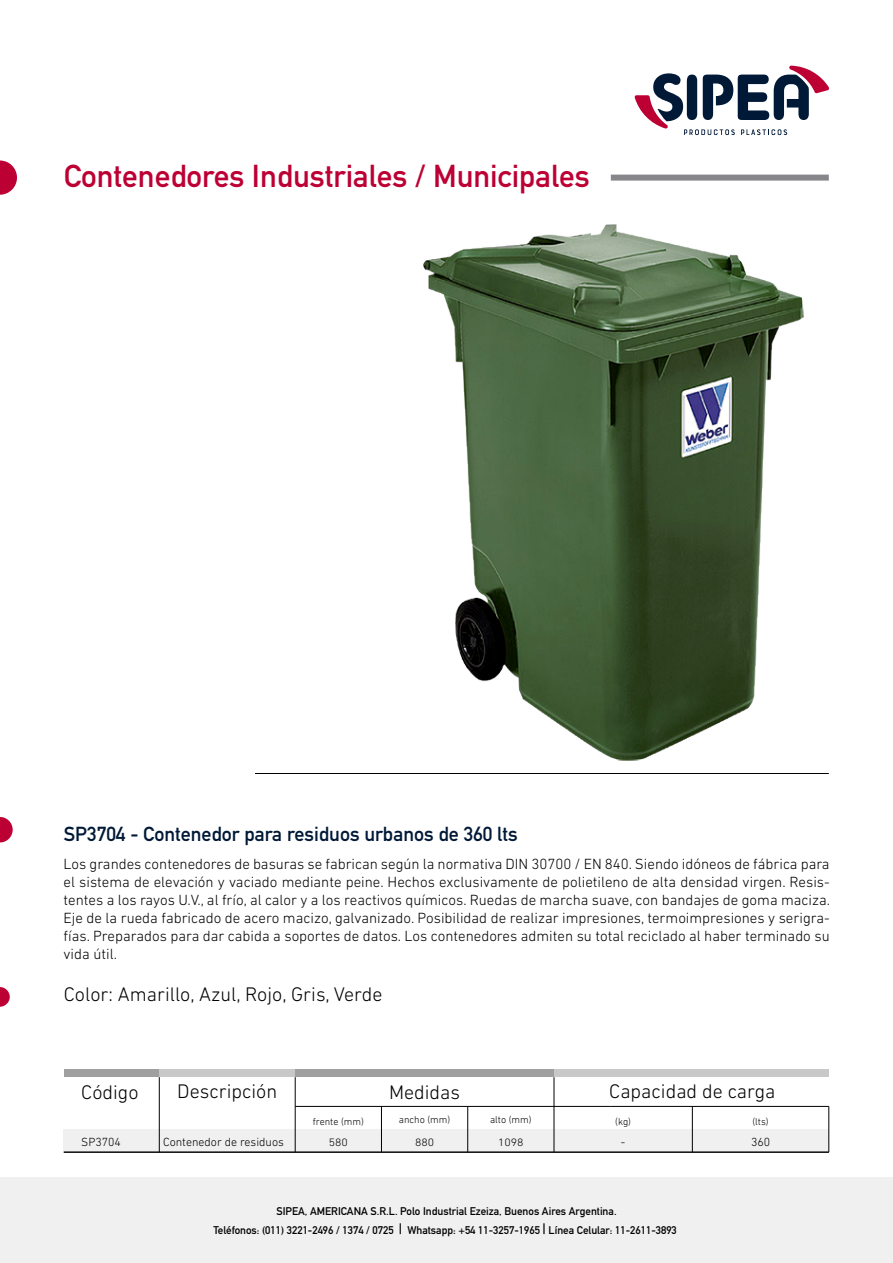
<style>
.page{position:relative;width:893px;height:1263px;background:#fff}
.page>*{position:absolute;margin:0;border:0;box-sizing:border-box;transform-origin:0 0}
.t1{font:700 31.2px "DIN Alternate";color:#bd0034}
.t2{font:300 19.95px "DIN Next LT Pro";color:#000}
.t3{font:700 19.95px "DIN Alternate";color:#001937}
.t4{font:300 15px/18px "DIN Next LT Pro";color:#000;text-align:justify}
.t5{font:300 12px "DIN Next LT Pro";color:#000}
.t6{font:700 10.95px/18.6px "DIN Alternate";color:#000;text-align:center}
.t7{font:300 10.95px "DIN Next LT Pro";color:#000;scale:1.1 1}
.t8{font:300 10.2px "DIN Next LT Pro";color:#000}
.s1{font-size:14.85px}
</style>
<div class="page">
<svg style="left:0;top:160px;width:17px;height:35px"></svg>
<svg style="left:0;top:817px;width:13px;height:25px"></svg>
<svg style="left:635px;top:66px;width:194px;height:69px"></svg>
<div style="left:0;top:1178px;width:893px;height:85px;background:#f0f0f0"></div>
<hr style="left:255px;top:773px;width:574px;height:1px;background:#000">
<div style="left:611px;top:175px;width:218px;height:6px;background:#87868a"></div>
<div style="left:64px;top:1129px;width:765px;height:23px;background:#f0f0f0"></div>
<div style="left:64px;top:1069px;width:95px;height:8px;background:#a0a0a0"></div>
<div style="left:159px;top:1069px;width:136px;height:8px;background:#c8c8c8"></div>
<div style="left:692px;top:1069px;width:137px;height:8px;background:#c8c8c8"></div>
<div style="left:554px;top:1069px;width:138px;height:8px;background:#c8c8c8"></div>
<div style="left:295px;top:1069px;width:86px;height:8px;background:#a0a0a0"></div>
<div style="left:381px;top:1069px;width:87px;height:8px;background:#a0a0a0"></div>
<div style="left:468px;top:1069px;width:86px;height:8px;background:#a0a0a0"></div>
<hr style="left:295px;top:1106px;width:316px;height:1px;background:#000">
<hr style="left:611px;top:1106px;width:218px;height:1px;background:#000">
<hr style="left:159px;top:1077px;width:1px;height:75px;background:#000">
<hr style="left:295px;top:1077px;width:1px;height:75px;background:#000">
<hr style="left:381px;top:1106px;width:1px;height:46px;background:#000">
<hr style="left:467px;top:1106px;width:1px;height:46px;background:#000">
<hr style="left:554px;top:1077px;width:1px;height:75px;background:#000">
<hr style="left:692px;top:1106px;width:1px;height:46px;background:#000">
<hr style="left:828px;top:1106px;width:1px;height:46px;background:#000">
<hr style="left:64px;top:1152px;width:765px;height:1px;background:#000">
<img style="left:424px;top:224px;width:379px;height:536px">
<svg style="left:0;top:987px;width:10px;height:20px"></svg>
<h1 class="t1" style="left:64px;top:152px;width:527px">Contenedores Industriales / Municipales</h1>
<h2 class="t3" style="left:64px;top:819px;width:455px">SP3704 - Contenedor para residuos urbanos de 360 lts</h2>
<p class="t4" style="left:64px;top:854px;width:768px">Los grandes contenedores de basuras se fabrican según la normativa DIN 30700 / EN 840. Siendo idóneos de fábrica para el sistema de elevación y vaciado mediante peine. Hechos exclusivamente de polietileno de alta densidad virgen. Resis&shy;tentes a los rayos U.V., al frío, al calor y a los reactivos químicos. Ruedas de marcha suave, con bandajes de goma maciza.<br>Eje de la rueda fabricado de acero macizo, galvanizado. Posibilidad de realizar impresiones, termoimpresiones y serigra&shy;fías. Preparados para dar cabida a soportes de datos. Los contenedores admiten su total reciclado al haber terminado su vida útil.</p>
<h2 class="t2" style="left:64px;top:983px;width:320px">Color: Amarillo, Azul, Rojo, Gris, Verde</h2>
<h2 class="t2" style="left:81px;top:1081px;width:59px">Código</h2>
<h2 class="t2" style="left:177px;top:1079px;width:101px">Descripción</h2>
<h2 class="t2" style="left:389px;top:1081px;width:73px">Medidas</h2>
<p class="t8" style="left:313px;top:1115px;width:53px">frente (mm)</p>
<p class="t5" style="left:81px;top:1135px;width:41px">SP3704</p>
<p class="t5" style="left:163px;top:1135px;width:122px">Contenedor de residuos</p>
<p class="t7" style="left:329px;top:1136px;width:19px">580</p>
<p class="t7" style="left:415px;top:1136px;width:19px">880</p>
<p class="t7" style="left:498px;top:1136px;width:25px">1098</p>
<p class="t5" style="left:621px;top:1135px;width:6px">-</p>
<p class="t5" style="left:751px;top:1135px;width:21px">360</p>
<h2 class="t2" style="left:609px;top:1079px;width:168px">Capacidad de carga</h2>
<p class="t8" style="left:399px;top:1114px;width:53px">ancho (mm)</p>
<p class="t8" style="left:490px;top:1114px;width:43px">alto (mm)</p>
<p class="t8" style="left:615px;top:1115px;width:17px">(kg)</p>
<p class="t8" style="left:752px;top:1115px;width:18px">(lts)</p>
<p class="t6" style="left:213px;top:1201px;width:465px">SIPEA, AMERICANA S.R.L. Polo Industrial Ezeiza, Buenos Aires Argentina.<br>Teléfonos: (011) 3221-2496 / 1374 / 0725 <span class="s1">|</span> Whatsapp: +54 11-3257-1965 <span class="s1">|</span> Línea Celular: 11-2611-3893</p>
</div>
